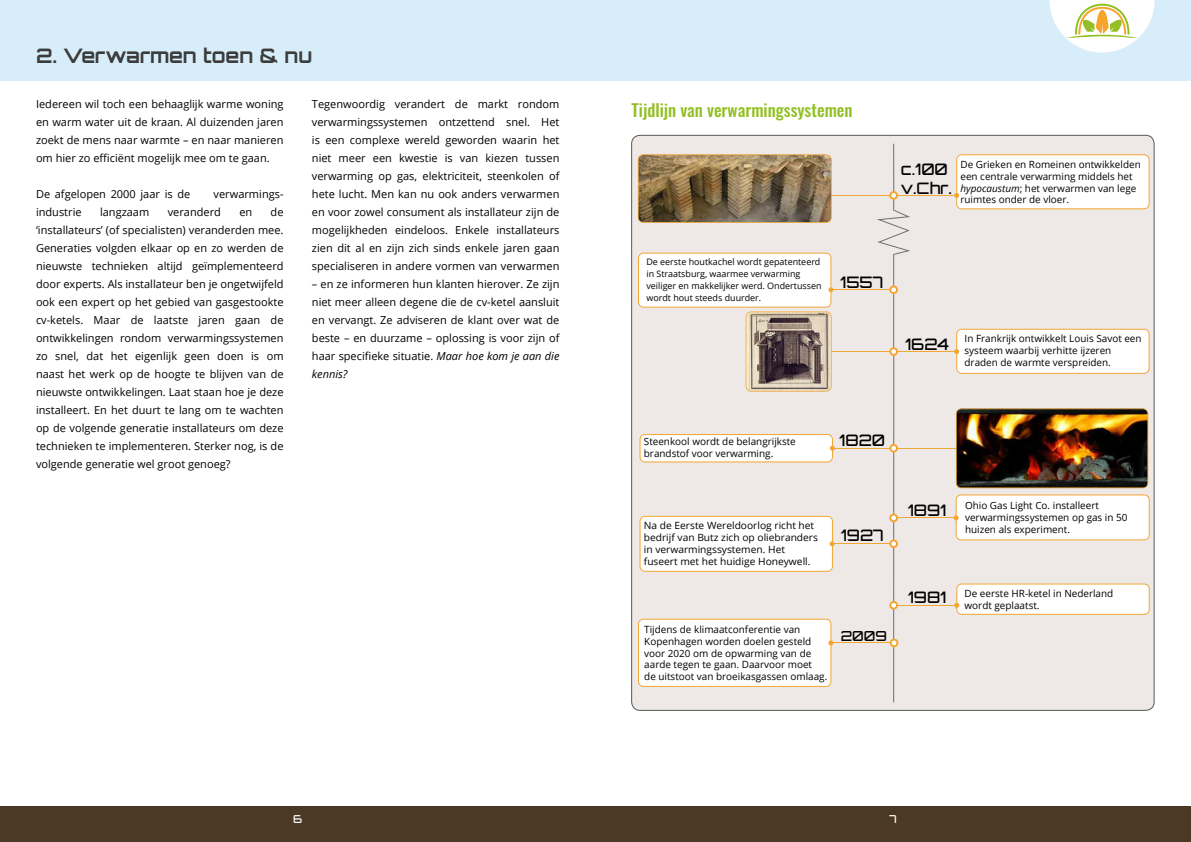
<style>
.page{position:relative;width:1191px;height:842px;background:#fff}
.page>*{position:absolute;margin:0;border:0;box-sizing:border-box;transform-origin:0 0}
.t1{font:700 20px "Orbitron";color:#3c3c3b}
.t2{font:500 17px "Oswald";color:#92c024}
.t3{font:500 15.9px/19.1px "Orbitron";color:#000}
.t4{font:500 13.9px "Orbitron";color:#000}
.t5{font:11px/18px "Open Sans";color:#000;text-align:justify}
.t6{font:500 11px "Orbitron";color:#fff}
.t7{font:9.9px/11.9px "Open Sans";color:#000}
.t8{font:8.9px/11.9px "Open Sans";color:#000}
.s1{font-style:italic}
</style>
<div class="page">
<div style="left:0;top:806px;width:1191px;height:36px;background:#4c3925"></div>
<div style="left:0;top:0;width:1191px;height:81px;background:#d7eefa"></div>
<svg style="left:1049px;top:0;width:105px;height:53px"></svg>
<div style="left:631px;top:135px;width:523px;height:575px;background:#eee9e6;border-radius:9px"></div>
<svg style="left:638px;top:154px;width:193px;height:69px;background:#86714f"></svg>
<hr style="left:893px;top:355px;width:1px;height:347px;background:#6e6e70">
<hr style="left:831px;top:351px;width:60px;height:1px;background:#f2a633">
<hr style="left:893px;top:351px;width:63px;height:1px;background:#f2a633">
<svg style="left:954px;top:329px;width:195px;height:45px;background:#fefaf5"></svg>
<hr style="left:830px;top:289px;width:63px;height:1px;background:#f2a633">
<svg style="left:638px;top:253px;width:195px;height:139px"></svg>
<svg style="left:877px;top:144px;width:33px;height:212px"></svg>
<svg style="left:954px;top:154px;width:195px;height:55px;background:#fefbf6"></svg>
<hr style="left:898px;top:195px;width:58px;height:1px;background:#f2a633">
<hr style="left:831px;top:195px;width:59px;height:1px;background:#f2a633">
<hr style="left:893px;top:448px;width:63px;height:1px;background:#f2a633">
<svg style="left:889px;top:444px;width:9px;height:9px"></svg>
<svg style="left:639px;top:434px;width:196px;height:28px;background:#fdf8f1"></svg>
<hr style="left:832px;top:448px;width:58px;height:1px;background:#f2a633">
<hr style="left:893px;top:518px;width:63px;height:1px;background:#f2a633">
<svg style="left:889px;top:514px;width:9px;height:8px"></svg>
<svg style="left:953px;top:494px;width:196px;height:46px;background:#fdfaf6"></svg>
<svg style="left:889px;top:539px;width:9px;height:9px"></svg>
<svg style="left:639px;top:516px;width:195px;height:56px;background:#fefaf5"></svg>
<hr style="left:832px;top:543px;width:58px;height:1px;background:#f2a633">
<svg style="left:889px;top:601px;width:9px;height:9px"></svg>
<svg style="left:954px;top:583px;width:195px;height:32px;background:#fdf8f0"></svg>
<hr style="left:897px;top:605px;width:59px;height:1px;background:#f2a633">
<img style="left:956px;top:408px;width:192px;height:80px">
<svg style="left:889px;top:639px;width:9px;height:8px"></svg>
<div style="left:638px;top:619px;width:195px;height:68px;background:#fff"></div>
<hr style="left:831px;top:643px;width:59px;height:1px;background:#f2a633">
<h1 class="t1" style="left:36px;top:48px;width:278px">2. Verwarmen toen &amp; nu</h1>
<p class="t5" style="left:36px;top:96px;width:249px">Iedereen wil toch een behaaglijk warme woning en warm water uit de kraan. Al duizenden jaren zoekt de mens naar warmte – en naar manieren om hier zo efficiënt mogelijk mee om te gaan.</p>
<p class="t5" style="left:36px;top:186px;width:156px">De afgelopen 2000 jaar is de</p>
<p class="t5" style="left:214px;top:186px;width:71px">verwarmings-</p>
<p class="t5" style="left:36px;top:204px;width:47px">industrie</p>
<p class="t5" style="left:100px;top:204px;width:51px">langzaam</p>
<p class="t5" style="left:168px;top:204px;width:55px">veranderd</p>
<p class="t5" style="left:239px;top:204px;width:14px">en</p>
<p class="t5" style="left:36px;top:204px;width:249px;text-indent:235px">de ‘installateurs’ (of specialisten) veranderden mee.<br>Generaties volgden elkaar op en zo werden de nieuwste technieken altijd geïmplementeerd door experts. Als installateur ben je ongetwijfeld ook een expert op het gebied van gasgestookte cv-ketels. Maar de laatste jaren gaan de ontwikkelingen rondom verwarmingssystemen zo snel, dat het eigenlijk geen doen is om naast het werk op de hoogte te blijven van de nieuwste ontwikkelingen. Laat staan hoe je deze installeert. En het duurt te lang om te wachten op de volgende generatie installateurs om deze technieken te implementeren. Sterker nog, is de volgende generatie wel groot genoeg?</p>
<p class="t5" style="left:312px;top:96px;width:249px">Tegenwoordig verandert de markt rondom verwarmingssystemen ontzettend snel. Het is een complexe wereld geworden waarin het niet meer een kwestie is van kiezen tussen verwarming op gas, elektriciteit, steenkolen of hete lucht. Men kan nu ook anders verwarmen en voor zowel consument als installateur zijn de mogelijkheden eindeloos. Enkele installateurs zien dit al en zijn zich sinds enkele jaren gaan specialiseren in andere vormen van verwarmen</p>
<p class="t5" style="left:312px;top:276px;width:249px">– en ze informeren hun klanten hierover. Ze zijn niet meer alleen degene die de cv-ketel aansluit en vervangt. Ze adviseren de klant over wat de beste – en duurzame – oplossing is voor zijn of haar specifieke situatie. <span class="s1">Maar hoe kom je aan die kennis?</span></p>
<h2 class="t2" style="left:631px;top:103px;width:222px">Tijdlijn van verwarmingssystemen</h2>
<h3 class="t3" style="left:900px;top:161px;width:53px">c.100 v.Chr.</h3>
<p class="t7" style="left:960px;top:159px;width:182px">De Grieken en Romeinen ontwikkelden een centrale verwarming middels het <span class="s1">hypocaustum</span>; het verwarmen van lege ruimtes onder de vloer.</p>
<p class="t8" style="left:646px;top:257px;width:177px">De eerste houtkachel wordt gepatenteerd in Straatsburg, waarmee verwarming veiliger en makkelijker werd. Ondertussen wordt hout steeds duurder.</p>
<h3 class="t3" style="left:840px;top:274px;width:45px">1557</h3>
<h3 class="t3" style="left:905px;top:336px;width:46px">1624</h3>
<p class="t7" style="left:964px;top:334px;width:179px">In Frankrijk ontwikkelt Louis Savot een systeem waarbij verhitte ijzeren draden de warmte verspreiden.</p>
<p class="t7" style="left:644px;top:437px;width:153px">Steenkool wordt de belangrijkste brandstof voor verwarming.</p>
<h3 class="t3" style="left:839px;top:432px;width:47px">1820</h3>
<p class="t7" style="left:644px;top:520px;width:176px">Na de Eerste Wereldoorlog richt het bedrijf van Butz zich op oliebranders in verwarmingssystemen. Het fuseert met het huidige Honeywell.</p>
<h3 class="t3" style="left:840px;top:527px;width:45px">1927</h3>
<p class="t7" style="left:644px;top:624px;width:184px">Tijdens de klimaatconferentie van Kopenhagen worden doelen gesteld voor 2020 om de opwarming van de aarde tegen te gaan. Daarvoor moet<br>de uitstoot van broeikasgassen omlaag.</p>
<p class="t4" style="left:840px;top:630px;width:48px">2009</p>
<h3 class="t3" style="left:907px;top:502px;width:40px">1891</h3>
<p class="t7" style="left:965px;top:500px;width:164px">Ohio Gas Light Co. installeert verwarmingssystemen op gas in 50 huizen als experiment.</p>
<h3 class="t3" style="left:907px;top:589px;width:40px">1981</h3>
<p class="t7" style="left:964px;top:588px;width:150px">De eerste HR-ketel in Nederland wordt geplaatst.</p>
<p class="t6" style="left:293px;top:815px;width:11px">6</p>
<p class="t6" style="left:889px;top:815px;width:9px">7</p>
</div>
